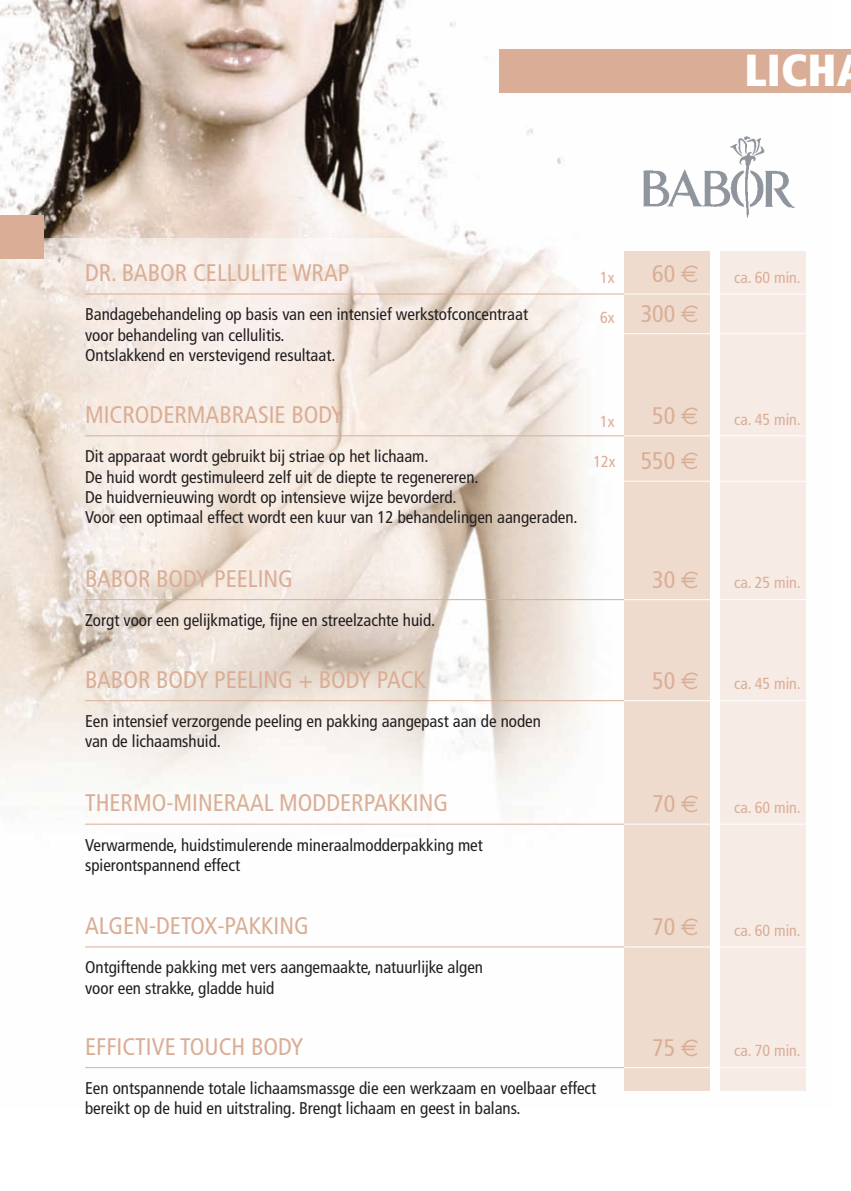
<style>
.page{position:relative;width:851px;height:1191px;background:#fff}
.page>*{position:absolute;margin:0;border:0;box-sizing:border-box;transform-origin:0 0}
.t1{font:900 condensed 44.8px "Frutiger";color:#fff}
.t2{font:condensed 24px "Frutiger";color:#daae96}
.t3{font:condensed 17px/20.4px "Frutiger";color:#231f20}
.t4{font:condensed 16px "Frutiger";color:#daae96}
.s1{font-family:"Euro Sans";font-stretch:normal}
.s2{font-size:16px}
</style>
<div class="page">
<img style="left:0;top:0;width:806px;height:1091px">
<img style="left:0;top:238px;width:806px;height:567px">
<img style="left:635px;top:131px;width:162px;height:89px">
<hr style="left:850px;top:49px;width:1px;height:44px;background:#daae96">
<div style="left:499px;top:49px;width:351px;height:44px;background:#daae96"></div>
<div style="left:0;top:215px;width:43px;height:44px;background:#daae96"></div>
<div style="left:624px;top:251px;width:85px;height:839px;background:#efdbcd"></div>
<div style="left:720px;top:251px;width:85px;height:839px;background:#f7ebe5"></div>
<hr style="left:85px;top:293px;width:539px;height:1px;background:#daae96">
<hr style="left:624px;top:293px;width:190px;height:1px;background:#fff">
<hr style="left:624px;top:333px;width:190px;height:1px;background:#fff">
<hr style="left:85px;top:435px;width:539px;height:1px;background:#daae96">
<hr style="left:624px;top:435px;width:190px;height:1px;background:#fff">
<hr style="left:624px;top:481px;width:190px;height:1px;background:#fff">
<hr style="left:85px;top:823px;width:539px;height:1px;background:#daae96">
<hr style="left:624px;top:823px;width:190px;height:1px;background:#fff">
<hr style="left:85px;top:946px;width:539px;height:1px;background:#daae96">
<hr style="left:624px;top:946px;width:190px;height:1px;background:#fff">
<hr style="left:85px;top:599px;width:539px;height:1px;background:#daae96">
<hr style="left:624px;top:599px;width:190px;height:1px;background:#fff">
<hr style="left:85px;top:700px;width:539px;height:1px;background:#daae96">
<hr style="left:624px;top:700px;width:190px;height:1px;background:#fff">
<hr style="left:85px;top:1067px;width:539px;height:1px;background:#daae96">
<hr style="left:624px;top:1067px;width:190px;height:1px;background:#fff">
<h1 class="t1" style="left:744px;top:52px;width:94px">LICH</h1>
<h2 class="t2" style="left:85px;top:263px;width:266px">DR. BABOR CELLULITE WRAP</h2>
<p class="t3" style="left:85px;top:306px;width:444px">Bandagebehandeling op basis van een intensief werkstofconcentraat voor behandeling van cellulitis.<br>Ontslakkend en verstevigend resultaat.</p>
<h2 class="t2" style="left:85px;top:405px;width:260px">MICRODERMABRASIE BODY</h2>
<p class="t3" style="left:85px;top:447px;width:494px">Dit apparaat wordt gebruikt bij striae op het lichaam.<br>De huid wordt gestimuleerd zelf uit de diepte te regenereren.<br>De huidvernieuwing wordt op intensieve wijze bevorderd.<br>Voor een optimaal effect wordt een kuur van 12 behandelingen aangeraden.</p>
<h2 class="t2" style="left:85px;top:569px;width:209px">BABOR BODY PEELING</h2>
<p class="t3" style="left:85px;top:611px;width:351px">Zorgt voor een gelijkmatige, fijne en streelzachte huid.</p>
<h2 class="t2" style="left:85px;top:670px;width:342px">BABOR BODY PEELING + BODY PACK</h2>
<p class="t3" style="left:85px;top:712px;width:457px">Een intensief verzorgende peeling en pakking aangepast aan de noden van de lichaamshuid.</p>
<p class="t4" style="left:600px;top:271px;width:16px">1x</p>
<h2 class="t2" style="left:652px;top:264px;width:48px">60 <span class="s1">€</span></h2>
<p class="t4" style="left:734px;top:271px;width:68px">ca. 60 min.</p>
<h2 class="t2" style="left:600px;top:303px;width:100px"><span class="s2">6x</span> 300 <span class="s1">€</span></h2>
<p class="t4" style="left:600px;top:415px;width:16px">1x</p>
<p class="t4" style="left:593px;top:455px;width:24px">12x</p>
<h2 class="t2" style="left:652px;top:406px;width:48px">50 <span class="s1">€</span></h2>
<p class="t4" style="left:734px;top:412px;width:68px">ca. 45 min.</p>
<h2 class="t2" style="left:640px;top:451px;width:60px">550 <span class="s1">€</span></h2>
<h2 class="t2" style="left:652px;top:569px;width:48px">30 <span class="s1">€</span></h2>
<p class="t4" style="left:734px;top:576px;width:68px">ca. 25 min.</p>
<h2 class="t2" style="left:652px;top:670px;width:48px">50 <span class="s1">€</span></h2>
<p class="t4" style="left:734px;top:677px;width:68px">ca. 45 min.</p>
<h2 class="t2" style="left:85px;top:793px;width:364px">THERMO-MINERAAL MODDERPAKKING</h2>
<p class="t3" style="left:85px;top:835px;width:399px">Verwarmende, huidstimulerende mineraalmodderpakking met spierontspannend effect</p>
<h2 class="t2" style="left:85px;top:916px;width:225px">ALGEN-DETOX-PAKKING</h2>
<p class="t3" style="left:85px;top:958px;width:399px">Ontgiftende pakking met vers aangemaakte, natuurlijke algen voor een strakke, gladde huid</p>
<h2 class="t2" style="left:652px;top:794px;width:48px">70 <span class="s1">€</span></h2>
<p class="t4" style="left:734px;top:801px;width:68px">ca. 60 min.</p>
<h2 class="t2" style="left:652px;top:916px;width:48px">70 <span class="s1">€</span></h2>
<p class="t4" style="left:734px;top:923px;width:68px">ca. 60 min.</p>
<h2 class="t2" style="left:85px;top:1036px;width:220px">EFFICTIVE TOUCH BODY</h2>
<p class="t3" style="left:85px;top:1079px;width:512px">Een ontspannende totale lichaamsmassge die een werkzaam en voelbaar effect bereikt op de huid en uitstraling. Brengt lichaam en geest in balans.</p>
<h2 class="t2" style="left:652px;top:1037px;width:48px">75 <span class="s1">€</span></h2>
<p class="t4" style="left:734px;top:1044px;width:68px">ca. 70 min.</p>
</div>
